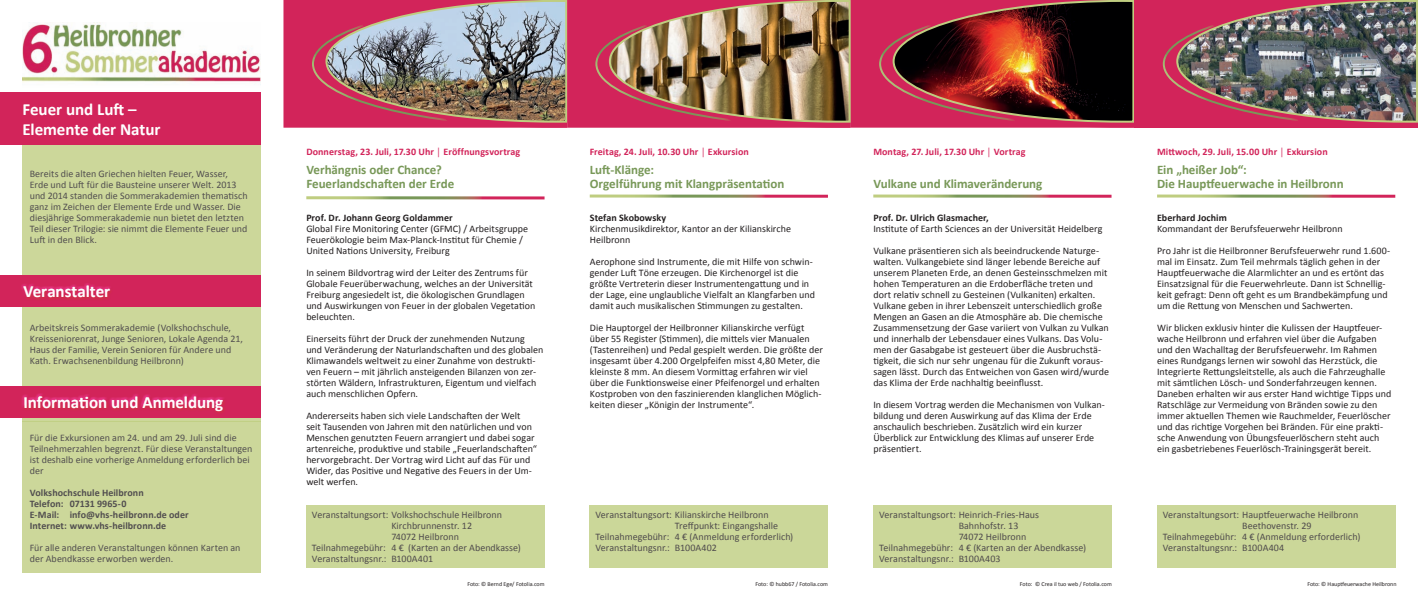
<style>
.page{position:relative;width:1418px;height:596px;background:#fff}
.page>*{position:absolute;margin:0;border:0;box-sizing:border-box;transform-origin:0 0}
.Titel{font:700 17px/20px "Calibri";letter-spacing:-.005em;color:#fff}
.Veranstaltung{font:700 13px/14px "Calibri";letter-spacing:-.005em;color:#789858}
.Fließtext{font:10px/11px "Calibri";color:#231f20}
.Fließtext_fett{font:700 10px/11px "Calibri";letter-spacing:.005em;color:#231f20}
.Termin{font:700 10px "Calibri";letter-spacing:.005em;color:#d2245a}
.Bildunterschrift{font:6px "Calibri";color:#231f20}
</style>
<div class="page">
<div style="left:283px;top:0;width:284px;height:128px;background:#d2245a"></div>
<div style="left:23px;top:131px;width:238px;height:290px;background:#ccd79a"></div>
<div style="left:0;top:92px;width:261px;height:53px;background:#d2245a"></div>
<div style="left:306px;top:505px;width:238px;height:63px;background:#cbd799"></div>
<div style="left:590px;top:505px;width:238px;height:62px;background:#cbd799"></div>
<div style="left:873px;top:505px;width:238px;height:62px;background:#cbd799"></div>
<div style="left:23px;top:421px;width:238px;height:152px;background:#ccd79a"></div>
<div style="left:0;top:386px;width:261px;height:31px;background:#d2245a"></div>
<div style="left:22px;top:393px;width:204px;height:21px;background:#789858;opacity:.75"></div>
<img style="left:23px;top:23px;width:237px;height:59px">
<div style="left:1157px;top:505px;width:238px;height:63px;background:#cbd799"></div>
<img style="left:311px;top:0;width:256px;height:128px">
<div style="left:850px;top:0;width:284px;height:128px;background:#d2245a"></div>
<svg style="left:878px;top:0;width:256px;height:128px"></svg>
<div style="left:567px;top:0;width:283px;height:128px;background:#d2245a"></div>
<img style="left:594px;top:0;width:257px;height:128px">
<div style="left:0;top:275px;width:261px;height:32px;background:#d2245a"></div>
<div style="left:20px;top:282px;width:93px;height:17px;background:#fff;opacity:.75"></div>
<div style="left:24px;top:284px;width:89px;height:17px;background:#789858;opacity:.75"></div>
<div style="left:1134px;top:0;width:283px;height:128px;background:#d2245a"></div>
<img style="left:1162px;top:0;width:255px;height:123px">
<p class="Titel" style="left:22px;top:99px;width:139px">Feuer und Luft –<br>Elemente der Natur</p>
<p class="Fließtext" style="left:30px;top:168px;width:219px">Bereits die alten Griechen hielten Feuer, Wasser, Erde und Luft für die Bausteine unserer Welt. 2013 und 2014 standen die Sommerakademien thematisch ganz im Zeichen der Elemente Erde und Wasser. Die diesjährige Sommerakademie nun bietet den letzten Teil dieser Trilogie: sie nimmt die Elemente Feuer und Luft in den Blick.</p>
<h1 class="Titel" style="left:23px;top:281px;width:88px">Veranstalter</h1>
<p class="Fließtext" style="left:30px;top:322px;width:215px">Arbeitskreis Sommerakademie (Volkshochschule, Kreisseniorenrat, Junge Senioren, Lokale Agenda 21, Haus der Familie, Verein Senioren für Andere und Kath. Erwachsenenbildung Heilbronn)</p>
<h1 class="Titel" style="left:23px;top:392px;width:201px">Information und Anmeldung</h1>
<p class="Fließtext" style="left:30px;top:432px;width:224px">Für die Exkursionen am 24. und am 29. Juli sind die Teilnehmerzahlen begrenzt. Für diese Veranstaltungen ist deshalb eine vorherige Anmeldung erforderlich bei der</p>
<p class="Fließtext_fett" style="left:30px;top:487px;width:160px">Volkshochschule Heilbronn<br>Telefon: 07131 9965-0<br>E-Mail: info@vhs-heilbronn.de oder<br>Internet: www.vhs-heilbronn.de</p>
<p class="Fließtext" style="left:30px;top:542px;width:212px">Für alle anderen Veranstaltungen können Karten an der Abendkasse erworben werden.</p>
<p class="Termin" style="left:306px;top:145px;width:215px">Donnerstag, 23. Juli, 17.30 Uhr │ Eröffnungsvortrag</p>
<p class="Veranstaltung" style="left:306px;top:162px;width:149px">Verhängnis oder Chance?<br>Feuerlandschaften der Erde</p>
<p class="Fließtext_fett" style="left:306px;top:212px;width:148px">Prof. Dr. Johann Georg Goldammer</p>
<p class="Fließtext" style="left:306px;top:223px;width:223px">Global Fire Monitoring Center (GFMC) / Arbeitsgruppe<br>Feuerökologie beim Max-Planck-Institut für Chemie /<br>United Nations University, Freiburg</p>
<p class="Fließtext" style="left:306px;top:267px;width:230px">In seinem Bildvortrag wird der Leiter des Zentrums für Globale Feuerüberwachung, welches an der Universität Freiburg angesiedelt ist, die ökologischen Grundlagen und Auswirkungen von Feuer in der globalen Vegetation beleuchten.</p>
<p class="Fließtext" style="left:306px;top:333px;width:238px">Einerseits führt der Druck der zunehmenden Nutzung<br>und Veränderung der Naturlandschaften und des globalen Klimawandels weltweit zu einer Zunahme von destrukti&shy;ven Feuern – mit jährlich ansteigenden Bilanzen von zer&shy;störten Wäldern, Infrastrukturen, Eigentum und vielfach auch menschlichen Opfern.</p>
<p class="Fließtext" style="left:306px;top:410px;width:232px">Andererseits haben sich viele Landschaften der Welt seit Tausenden von Jahren mit den natürlichen und von Menschen genutzten Feuern arrangiert und dabei sogar artenreiche, produktive und stabile „Feuerlandschaften“ hervorgebracht. Der Vortrag wird Licht auf das Für und Wider, das Positive und Negative des Feuers in der Um&shy;welt werfen.</p>
<p class="Fließtext" style="left:312px;top:509px;width:192px">Veranstaltungsort: Volkshochschule Heilbronn</p>
<p class="Fließtext" style="left:391px;top:520px;width:82px">Kirchbrunnenstr. 12</p>
<p class="Fließtext" style="left:391px;top:531px;width:69px">74072 Heilbronn</p>
<p class="Fließtext" style="left:312px;top:542px;width:210px">Teilnahmegebühr: 4 € (Karten an der Abendkasse)</p>
<p class="Fließtext" style="left:312px;top:553px;width:123px">Veranstaltungsnr.: B100A401</p>
<p class="Termin" style="left:589px;top:145px;width:161px">Freitag, 24. Juli, 10.30 Uhr │ Exkursion</p>
<p class="Veranstaltung" style="left:589px;top:162px;width:196px">Luft-Klänge:<br>Orgelführung mit Klangpräsentation</p>
<p class="Fließtext_fett" style="left:590px;top:212px;width:78px">Stefan Skobowsky</p>
<p class="Fließtext" style="left:590px;top:223px;width:203px">Kirchenmusikdirektor, Kantor an der Kilianskirche<br>Heilbronn</p>
<p class="Fließtext" style="left:590px;top:256px;width:227px">Aerophone sind Instrumente, die mit Hilfe von schwin&shy;gender Luft Töne erzeugen. Die Kirchenorgel ist die größte Vertreterin dieser Instrumentengattung und in der Lage, eine unglaubliche Vielfalt an Klangfarben und damit auch musikalischen Stimmungen zu gestalten.</p>
<p class="Fließtext" style="left:590px;top:322px;width:234px">Die Hauptorgel der Heilbronner Kilianskirche verfügt über 55 Register (Stimmen), die mittels vier Manualen (Tastenreihen) und Pedal gespielt werden. Die größte der insgesamt über 4.200 Orgelpfeifen misst 4,80 Meter, die kleinste 8 mm. An diesem Vormittag erfahren wir viel über die Funktionsweise einer Pfeifenorgel und erhalten Kostproben von den faszinierenden klanglichen Möglich&shy;keiten dieser „Königin der Instrumente“.</p>
<p class="Fließtext" style="left:595px;top:509px;width:175px">Veranstaltungsort: Kilianskirche Heilbronn</p>
<p class="Fließtext" style="left:675px;top:520px;width:105px">Treffpunkt: Eingangshalle</p>
<p class="Fließtext" style="left:595px;top:531px;width:199px">Teilnahmegebühr: 4 € (Anmeldung erforderlich)</p>
<p class="Fließtext" style="left:595px;top:542px;width:123px">Veranstaltungsnr.: B100A402</p>
<p class="Termin" style="left:873px;top:145px;width:154px">Montag, 27. Juli, 17.30 Uhr │ Vortrag</p>
<p class="Veranstaltung" style="left:873px;top:176px;width:171px">Vulkane und Klimaveränderung</p>
<p class="Fließtext_fett" style="left:873px;top:212px;width:117px">Prof. Dr. Ulrich Glasmacher,</p>
<p class="Fließtext" style="left:873px;top:223px;width:231px">Institute of Earth Sciences an der Universität Heidelberg</p>
<p class="Fließtext" style="left:873px;top:245px;width:237px">Vulkane präsentieren sich als beeindruckende Naturge&shy;walten. Vulkangebiete sind länger lebende Bereiche auf unserem Planeten Erde, an denen Gesteinsschmelzen mit hohen Temperaturen an die Erdoberfläche treten und dort relativ schnell zu Gesteinen (Vulkaniten) erkalten.<br>Vulkane geben in ihrer Lebenszeit unterschiedlich große Mengen an Gasen an die Atmosphäre ab. Die chemische Zusammensetzung der Gase variiert von Vulkan zu Vulkan und innerhalb der Lebensdauer eines Vulkans. Das Volu&shy;men der Gasabgabe ist gesteuert über die Ausbruchstä&shy;tigkeit, die sich nur sehr ungenau für die Zukunft voraus&shy;sagen lässt. Durch das Entweichen von Gasen wird/wurde das Klima der Erde nachhaltig beeinflusst.</p>
<p class="Fließtext" style="left:873px;top:399px;width:233px">In diesem Vortrag werden die Mechanismen von Vulkan&shy;bildung und deren Auswirkung auf das Klima der Erde anschaulich beschrieben. Zusätzlich wird ein kurzer Überblick zur Entwicklung des Klimas auf unserer Erde präsentiert.</p>
<p class="Fließtext" style="left:879px;top:509px;width:161px">Veranstaltungsort: Heinrich-Fries-Haus</p>
<p class="Fließtext" style="left:958px;top:520px;width:61px">Bahnhofstr. 13</p>
<p class="Fließtext" style="left:958px;top:531px;width:69px">74072 Heilbronn</p>
<p class="Fließtext" style="left:879px;top:542px;width:208px">Teilnahmegebühr: 4 € (Karten an der Abendkasse)</p>
<p class="Fließtext" style="left:879px;top:553px;width:123px">Veranstaltungsnr.: B100A403</p>
<p class="Termin" style="left:1157px;top:145px;width:172px">Mittwoch, 29. Juli, 15.00 Uhr │ Exkursion</p>
<p class="Veranstaltung" style="left:1157px;top:162px;width:188px">Ein „heißer Job“:<br>Die Hauptfeuerwache in Heilbronn</p>
<p class="Fließtext_fett" style="left:1157px;top:212px;width:71px">Eberhard Jochim</p>
<p class="Fließtext" style="left:1157px;top:223px;width:187px">Kommandant der Berufsfeuerwehr Heilbronn</p>
<p class="Fließtext" style="left:1157px;top:245px;width:235px">Pro Jahr ist die Heilbronner Berufsfeuerwehr rund 1.600- mal im Einsatz. Zum Teil mehrmals täglich gehen in der Hauptfeuerwache die Alarmlichter an und es ertönt das Einsatzsignal für die Feuerwehrleute. Dann ist Schnellig&shy;keit gefragt: Denn oft geht es um Brandbekämpfung und um die Rettung von Menschen und Sachwerten.</p>
<p class="Fließtext" style="left:1157px;top:322px;width:236px">Wir blicken exklusiv hinter die Kulissen der Hauptfeuer&shy;wache Heilbronn und erfahren viel über die Aufgaben und den Wachalltag der Berufsfeuerwehr. Im Rahmen eines Rundgangs lernen wir sowohl das Herzstück, die Integrierte Rettungsleitstelle, als auch die Fahrzeughalle mit sämtlichen Lösch- und Sonderfahrzeugen kennen.<br>Daneben erhalten wir aus erster Hand wichtige Tipps und Ratschläge zur Vermeidung von Bränden sowie zu den immer aktuellen Themen wie Rauchmelder, Feuerlöscher und das richtige Vorgehen bei Bränden. Für eine prakti&shy;sche Anwendung von Übungsfeuerlöschern steht auch ein gasbetriebenes Feuerlösch-Trainingsgerät bereit.</p>
<p class="Fließtext" style="left:1162px;top:509px;width:197px">Veranstaltungsort: Hauptfeuerwache Heilbronn</p>
<p class="Fließtext" style="left:1242px;top:520px;width:71px">Beethovenstr. 29</p>
<p class="Fließtext" style="left:1162px;top:531px;width:199px">Teilnahmegebühr: 4 € (Anmeldung erforderlich)</p>
<p class="Fließtext" style="left:1162px;top:542px;width:123px">Veranstaltungsnr.: B100A404</p>
<p class="Bildunterschrift" style="left:467px;top:580px;width:79px">Foto: © Bernd Ege/ Fotolia.com</p>
<p class="Bildunterschrift" style="left:755px;top:580px;width:74px">Foto: © hubb67 / Fotolia.com</p>
<p class="Bildunterschrift" style="left:1019px;top:580px;width:93px">Foto: © Crea il tuo web / Fotolia.com</p>
<p class="Bildunterschrift" style="left:1307px;top:580px;width:91px">Foto: © Hauptfeuerwache Heilbronn</p>
</div>
